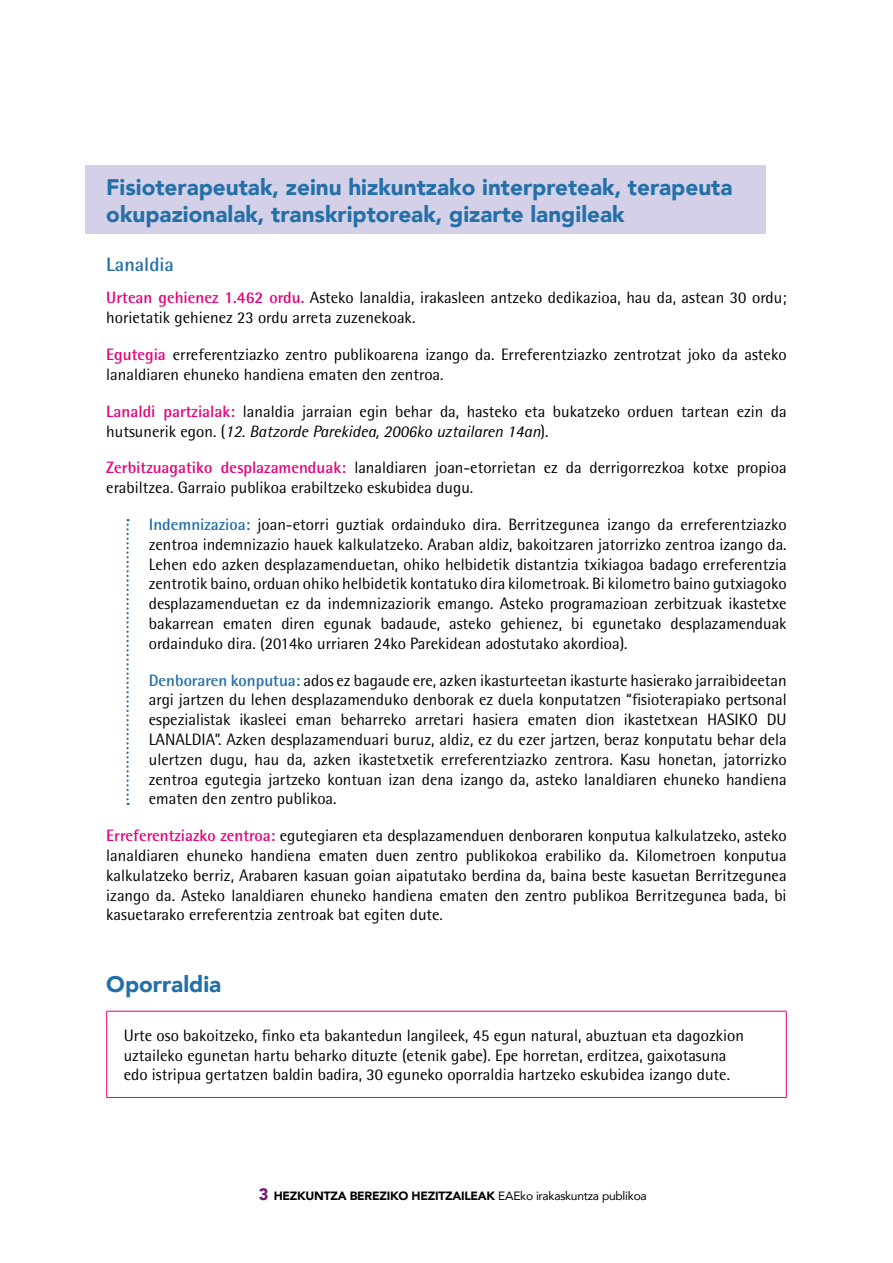
<style>
.page{position:relative;width:893px;height:1263px;background:#fff}
.page>*{position:absolute;margin:0;border:0;box-sizing:border-box;transform-origin:0 0}
.t1{font:900 22.5px/27px "Avenir";color:#236fa8}
.t2{font:700 19.5px "Rotis Semi Sans";color:#236fa8}
.t3{font:16.5px/19.8px "Rotis Semi Sans";color:#000}
.t4{font:900 12px "Avenir";letter-spacing:-.02em;color:#000}
.s1{font-weight:700;color:#e6007d}
.s2{font-style:italic}
.s3{font-weight:700;color:#236fa8}
.s4{font-size:16.5px;color:#6d1c74}
.s5{font-weight:400}
</style>
<div class="page">
<div style="left:85px;top:166px;width:680px;height:68px;background:#d3d0e7"></div>
<svg style="left:126px;top:519px;width:3px;height:286px"></svg>
<hr style="left:106px;top:1011px;width:1px;height:86px;background:#e6007d">
<hr style="left:106px;top:1011px;width:681px;height:1px;background:#e6007d">
<hr style="left:786px;top:1011px;width:1px;height:86px;background:#e6007d">
<hr style="left:106px;top:1097px;width:681px;height:1px;background:#e6007d">
<h1 class="t1" style="left:106px;top:173px;width:628px">Fisioterapeutak, zeinu hizkuntzako interpreteak, terapeuta okupazionalak, transkriptoreak, gizarte langileak</h1>
<p class="t2" style="left:106px;top:252px;width:69px">Lanaldia</p>
<p class="t3" style="left:106px;top:288px;width:682px"><span class="s1">Urtean gehienez 1.462 ordu.</span> Asteko lanaldia, irakasleen antzeko dedikazioa, hau da, astean 30 ordu; horietatik gehienez 23 ordu arreta zuzenekoak.</p>
<p class="t3" style="left:106px;top:344px;width:682px"><span class="s1">Egutegia</span> erreferentziazko zentro publikoarena izango da. Erreferentziazko zentrotzat joko da asteko lanaldiaren ehuneko handiena ematen den zentroa.</p>
<p class="t3" style="left:106px;top:401px;width:682px"><span class="s1">Lanaldi partzialak:</span> lanaldia jarraian egin behar da, hasteko eta bukatzeko orduen tartean ezin da hutsunerik egon. (<span class="s2">12. Batzorde Parekidea, 2006ko uztailaren 14an</span>).</p>
<p class="t3" style="left:106px;top:458px;width:682px"><span class="s1">Zerbitzuagatiko desplazamenduak:</span> lanaldiaren joan-etorrietan ez da derrigorrezkoa kotxe propioa erabiltzea. Garraio publikoa erabiltzeko eskubidea dugu.</p>
<p class="t3" style="left:149px;top:514px;width:639px;text-align:justify"><span class="s3">Indemnizazioa:</span> joan-etorri guztiak ordainduko dira. Berritzegunea izango da erreferentziazko zentroa indemnizazio hauek kalkulatzeko. Araban aldiz, bakoitzaren jatorrizko zentroa izango da.<br>Lehen edo azken desplazamenduetan, ohiko helbidetik distantzia txikiagoa badago erreferentzia zentrotik baino, orduan ohiko helbidetik kontatuko dira kilometroak. Bi kilometro baino gutxiagoko desplazamenduetan ez da indemnizaziorik emango. Asteko programazioan zerbitzuak ikastetxe bakarrean ematen diren egunak badaude, asteko gehienez, bi egunetako desplazamenduak ordainduko dira. (2014ko urriaren 24ko Parekidean adostutako akordioa).</p>
<p class="t3" style="left:149px;top:670px;width:639px;text-align:justify"><span class="s3">Denboraren konputua:</span> ados ez bagaude ere, azken ikasturteetan ikasturte hasierako jarraibideetan argi jartzen du lehen desplazamenduko denborak ez duela konputatzen “fisioterapiako pertsonal espezialistak ikasleei eman beharreko arretari hasiera ematen dion ikastetxean HASIKO DU LANALDIA”. Azken desplazamenduari buruz, aldiz, ez du ezer jartzen, beraz konputatu behar dela ulertzen dugu, hau da, azken ikastetxetik erreferentziazko zentrora. Kasu honetan, jatorrizko zentroa egutegia jartzeko kontuan izan dena izango da, asteko lanaldiaren ehuneko handiena ematen den zentro publikoa.</p>
<p class="t3" style="left:106px;top:825px;width:682px;text-align:justify"><span class="s1">Erreferentziazko zentroa:</span> egutegiaren eta desplazamenduen denboraren konputua kalkulatzeko, asteko lanaldiaren ehuneko handiena ematen duen zentro publikokoa erabiliko da. Kilometroen konputua kalkulatzeko berriz, Arabaren kasuan goian aipatutako berdina da, baina beste kasuetan Berritzegunea izango da. Asteko lanaldiaren ehuneko handiena ematen den zentro publikoa Berritzegunea bada, bi kasuetarako erreferentzia zentroak bat egiten dute.</p>
<h1 class="t1" style="left:106px;top:970px;width:116px">Oporraldia</h1>
<p class="t3" style="left:124px;top:1025px;width:622px">Urte oso bakoitzeko, finko eta bakantedun langileek, 45 egun natural, abuztuan eta dagozkion uztaileko egunetan hartu beharko dituzte (etenik gabe). Epe horretan, erditzea, gaixotasuna edo istripua gertatzen baldin badira, 30 eguneko oporraldia hartzeko eskubidea izango dute.</p>
<p class="t4" style="left:259px;top:1186px;width:389px"><span class="s4">3</span> HEZKUNTZA BEREZIKO HEZITZAILEAK <span class="s5">EAEko irakaskuntza publikoa</span></p>
</div>
